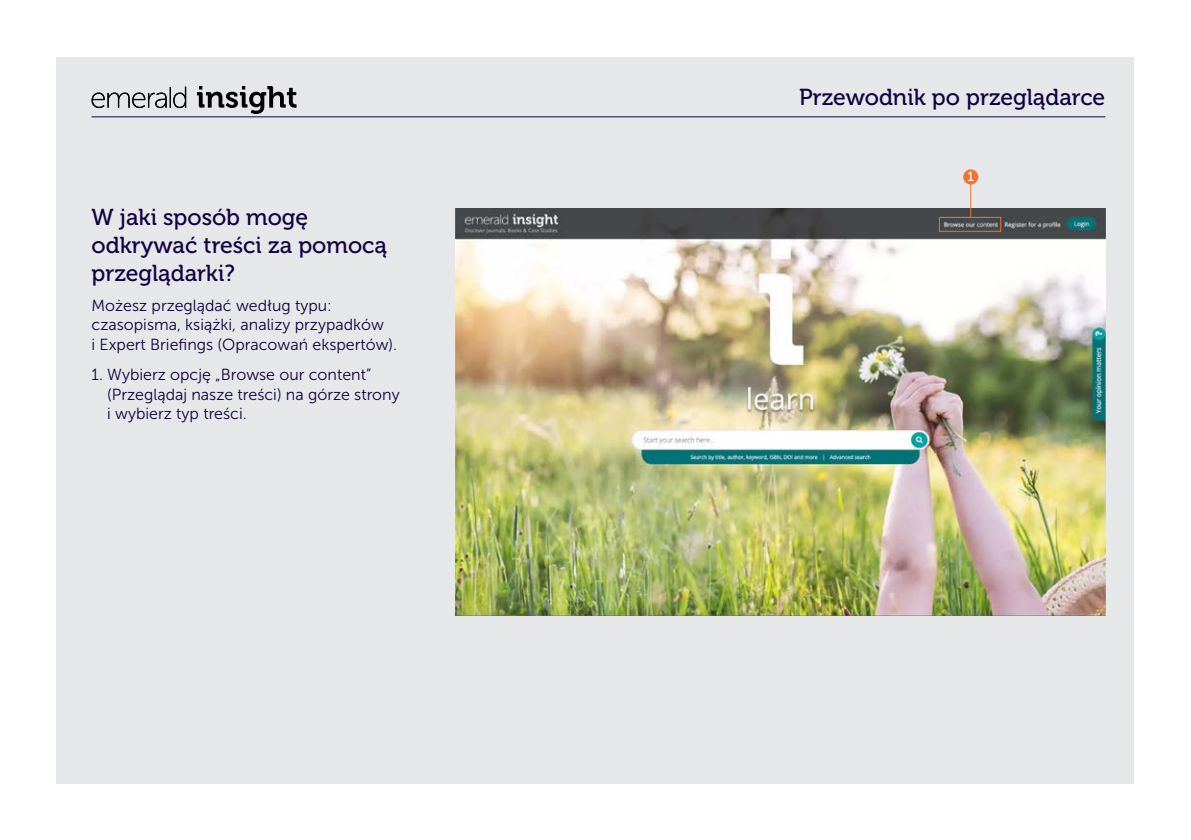
<style>
.page{position:relative;width:1191px;height:840px;background:#fff}
.page>*{position:absolute;margin:0;border:0;box-sizing:border-box;transform-origin:0 0}
.t1{font:23px/27.6px "Museo 500";color:#110041}
.t2{font:16px/19.2px "Museo Sans 300";color:#110041}
.t3{font:13.4px "Museo Sans 500";color:#fff}
</style>
<div class="page">
<div style="left:57px;top:57px;width:1077px;height:725px;background:#e6e7e8"></div>
<hr style="left:92px;top:116px;width:1013px;height:1px;background:#110041">
<svg style="left:92px;top:86px;width:204px;height:28px"></svg>
<img style="left:455px;top:208px;width:650px;height:407px">
<hr style="left:970px;top:181px;width:1px;height:36px;background:#f37231">
<div style="left:963px;top:169px;width:15px;height:15px;background:#f37231;border-radius:50%"></div>
<div style="left:939px;top:217px;width:62px;height:15px;border:1px solid #f37231"></div>
<p class="t1" style="left:92px;top:204px;width:297px">W jaki sposób mogę odkrywać treści za pomocą przeglądarki?</p>
<p class="t2" style="left:92px;top:296px;width:307px">Możesz przeglądać według typu: czasopisma, książki, analizy przypadków<br>i Expert Briefings (Opracowań ekspertów).</p>
<p class="t2" style="left:107px;top:365px;width:294px;text-indent:-16px">1. Wybierz opcję „Browse our content” (Przeglądaj nasze treści) na górze strony i wybierz typ treści.</p>
<h1 class="t1" style="left:799px;top:84px;width:307px">Przewodnik po przeglądarce</h1>
<p class="t3" style="left:967px;top:169px;width:8px">1</p>
</div>
